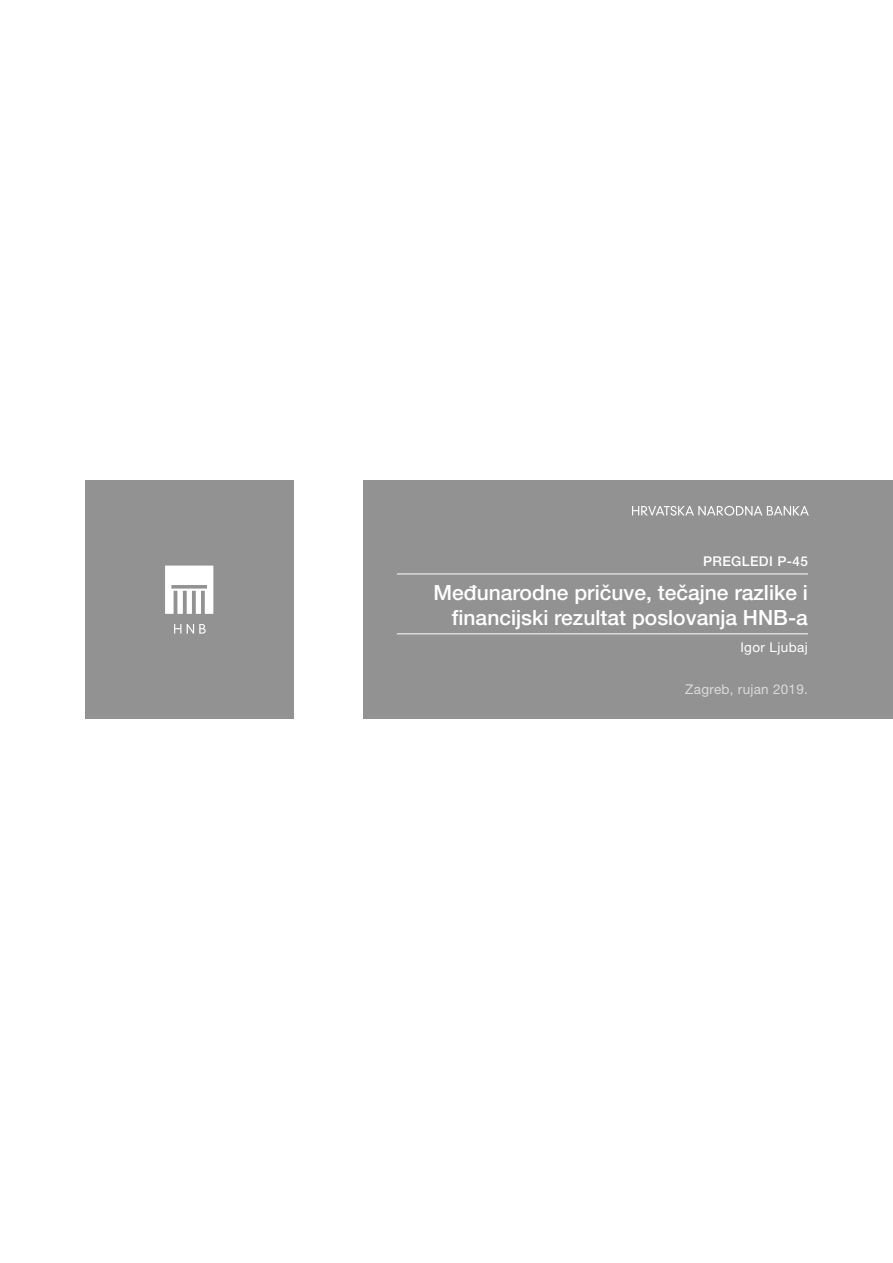
<style>
.page{position:relative;width:893px;height:1263px;background:#fff}
.page>*{position:absolute;margin:0;border:0;box-sizing:border-box;transform-origin:0 0}
.Naslov_publikacije{font:500 21px/25.5px "Helvetica Neue LT Pro";color:#fff;text-align:right}
.Zagreb__mjesec_20XX{font:13.5px "Helvetica Neue LT Pro";letter-spacing:.02em;color:#dadada}
.ISTRAŽIVANJA_I-XX{font:500 13.5px "Helvetica Neue LT Pro";letter-spacing:.03em;color:#fff}
.Ime_Prezime{font:13.5px "Helvetica Neue LT Pro";letter-spacing:.03em;color:#fff}
</style>
<div class="page">
<div style="left:364px;top:480px;width:529px;height:239px;background:#929292"></div>
<div style="left:85px;top:480px;width:208px;height:239px;background:#929292"></div>
<svg style="left:174px;top:624px;width:7px;height:10px"></svg>
<svg style="left:187px;top:624px;width:19px;height:10px"></svg>
<svg style="left:165px;top:566px;width:48px;height:48px"></svg>
<svg style="left:632px;top:506px;width:177px;height:10px"></svg>
<hr style="left:397px;top:574px;width:411px;height:1px;background:#fff">
<hr style="left:397px;top:634px;width:411px;height:1px;background:#fff">
<p class="ISTRAŽIVANJA_I-XX" style="left:703px;top:553px;width:106px">PREGLEDI P-45</p>
<p class="Naslov_publikacije" style="left:433px;top:579px;width:376px">Međunarodne pričuve, tečajne razlike i financijski rezultat poslovanja HNB-a</p>
<p class="Ime_Prezime" style="left:740px;top:639px;width:69px">Igor Ljubaj</p>
<p class="Zagreb__mjesec_20XX" style="left:685px;top:681px;width:124px">Zagreb, rujan 2019.</p>
</div>
